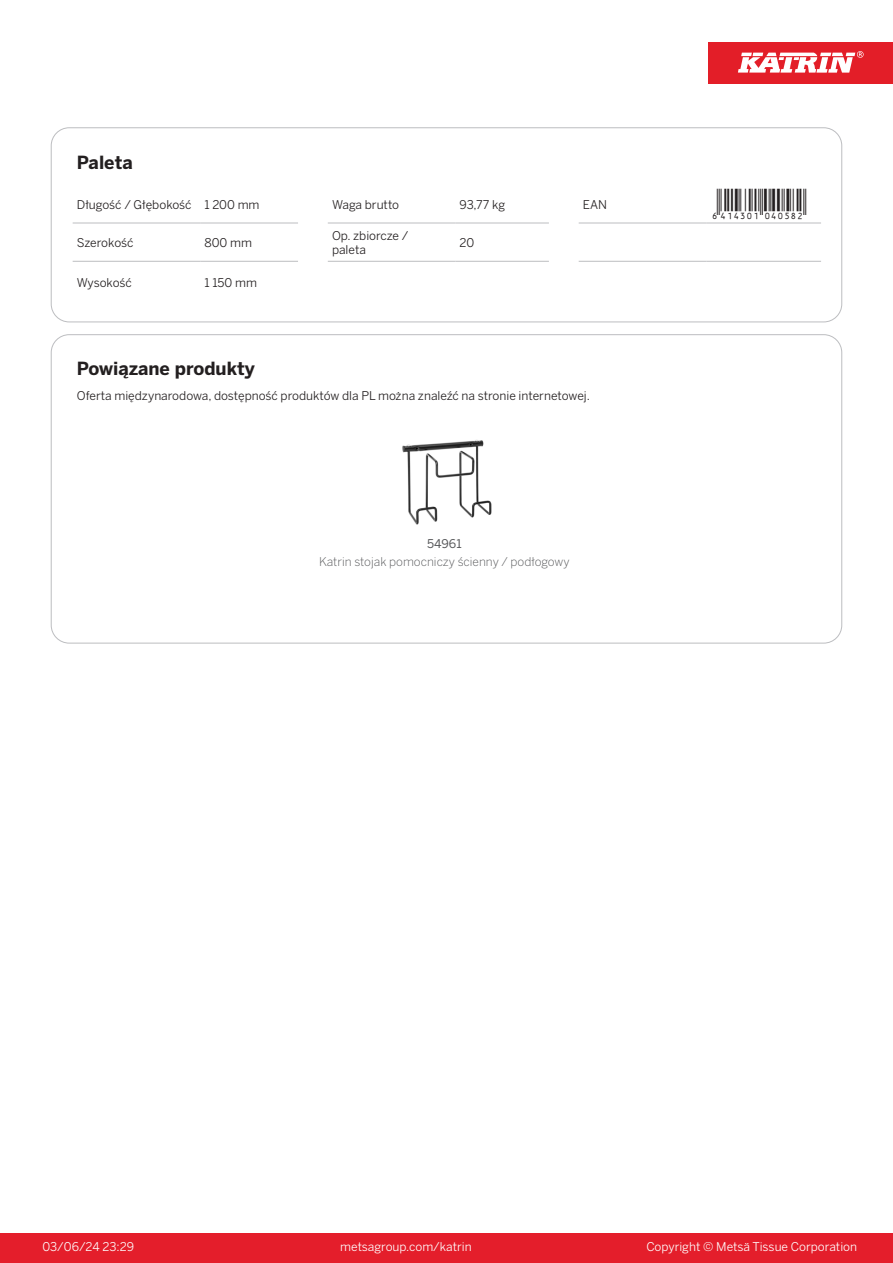
<style>
.page{position:relative;width:893px;height:1263px;background:#fff}
.page>*{position:absolute;margin:0;border:0;box-sizing:border-box;transform-origin:0 0}
.T_EAN{font:30px "Viisas EAN Matala";color:#231f20}
.T_TableHeader{font:700 18px "Benton Sans";color:#231f20}
.T_TableBody{font:12px "Benton Sans";color:#231f20}
.t1{font:12px "Benton Sans";color:#fff}
.T_RelatedName{font:300 12px "Benton Sans";color:#57585a}
.T_RelatedCode{font:12px "Benton Sans";color:#57585a}
</style>
<div class="page">
<div style="left:0;top:1233px;width:893px;height:30px;background:#e41e2b"></div>
<div style="left:708px;top:43px;width:185px;height:41px;background:#e31e28"></div>
<svg style="left:738px;top:51px;width:126px;height:22px"></svg>
<hr style="left:73px;top:223px;width:127px;height:1px;background:#bcbdc0">
<hr style="left:200px;top:223px;width:98px;height:1px;background:#bcbdc0">
<hr style="left:328px;top:223px;width:127px;height:1px;background:#bcbdc0">
<hr style="left:455px;top:223px;width:94px;height:1px;background:#bcbdc0">
<hr style="left:579px;top:223px;width:127px;height:1px;background:#bcbdc0">
<hr style="left:706px;top:223px;width:115px;height:1px;background:#bcbdc0">
<hr style="left:73px;top:261px;width:127px;height:1px;background:#bcbdc0">
<hr style="left:200px;top:261px;width:98px;height:1px;background:#bcbdc0">
<hr style="left:328px;top:261px;width:127px;height:1px;background:#bcbdc0">
<hr style="left:455px;top:261px;width:94px;height:1px;background:#bcbdc0">
<hr style="left:579px;top:261px;width:127px;height:1px;background:#bcbdc0">
<hr style="left:706px;top:261px;width:115px;height:1px;background:#bcbdc0">
<div style="left:51px;top:128px;width:791px;height:194px;border:1px solid #bcbdc0;border-radius:18px"></div>
<img style="left:402px;top:440px;width:90px;height:85px">
<p class="T_TableHeader" style="left:77px;top:151px;width:57px">Paleta</p>
<p class="T_TableBody" style="left:77px;top:197px;width:116px">Długość / Głębokość</p>
<p class="T_TableBody" style="left:204px;top:197px;width:57px">1 200 mm</p>
<p class="T_TableBody" style="left:332px;top:197px;width:69px">Waga brutto</p>
<p class="T_TableBody" style="left:460px;top:197px;width:47px">93,77 kg</p>
<p class="T_TableBody" style="left:583px;top:197px;width:26px">EAN</p>
<p class="T_EAN" style="left:710px;top:188px;width:97px">*6414301040582*</p>
<p class="T_TableBody" style="left:77px;top:235px;width:58px">Szerokość</p>
<p class="T_TableBody" style="left:204px;top:235px;width:49px">800 mm</p>
<p class="T_TableBody" style="left:332px;top:228px;width:78px">Op. zbiorcze /</p>
<p class="T_TableBody" style="left:332px;top:243px;width:35px">paleta</p>
<p class="T_TableBody" style="left:460px;top:235px;width:16px">20</p>
<p class="T_TableBody" style="left:77px;top:276px;width:56px">Wysokość</p>
<p class="T_TableBody" style="left:204px;top:276px;width:54px">1 150 mm</p>
<p class="T_TableHeader" style="left:77px;top:357px;width:179px">Powiązane produkty</p>
<p class="T_TableBody" style="left:77px;top:388px;width:515px">Oferta międzynarodowa, dostępność produktów dla PL można znaleźć na stronie internetowej.</p>
<p class="T_RelatedCode" style="left:427px;top:537px;width:36px">54961</p>
<p class="T_RelatedName" style="left:319px;top:555px;width:252px">Katrin stojak pomocniczy ścienny / podłogowy</p>
<p class="t1" style="left:43px;top:1239px;width:93px">03/06/24 23:29</p>
<p class="t1" style="left:340px;top:1239px;width:133px">metsagroup.com/katrin</p>
<p class="t1" style="left:646px;top:1239px;width:212px">Copyright © Metsä Tissue Corporation</p>
</div>
